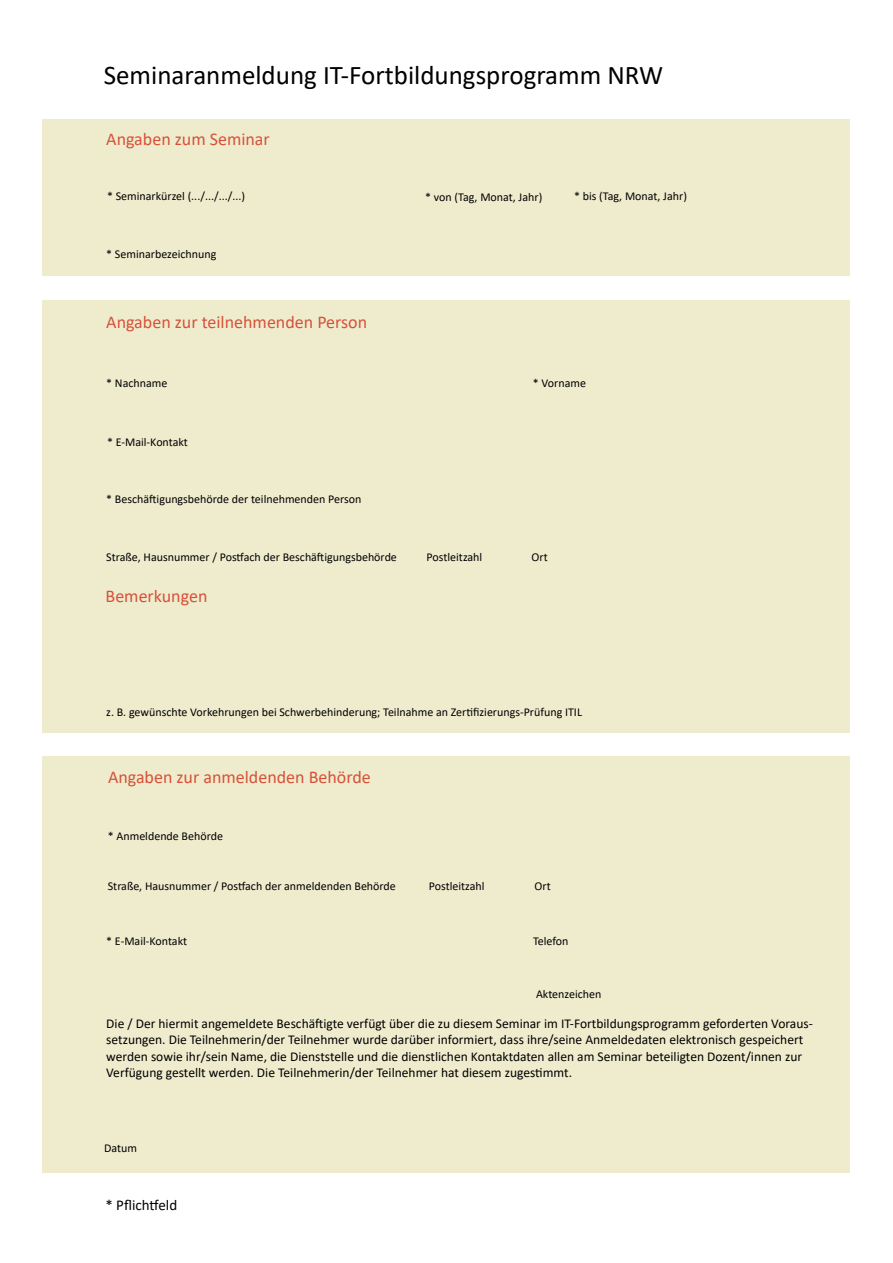
<style>
.page{position:relative;width:893px;height:1263px;background:#fff}
.page>*{position:absolute;margin:0;border:0;box-sizing:border-box;transform-origin:0 0}
.t1{font:27px "Calibri";color:#000}
.t2{font:18px "Calibri";color:#d7513a}
.t3{font:15px "Calibri";color:#000}
.t4{font:13.5px/16.2px "Calibri";color:#000}
.t5{font:12px "Calibri";color:#000}
</style>
<div class="page">
<div style="left:43px;top:119px;width:807px;height:157px;background:#efecce"></div>
<div style="left:43px;top:756px;width:807px;height:417px;background:#efecce"></div>
<div style="left:43px;top:300px;width:807px;height:432px;background:#efecce"></div>
<p class="t1" style="left:104px;top:57px;width:561px">Seminaranmeldung IT-Fortbildungsprogramm NRW</p>
<p class="t2" style="left:106px;top:127px;width:165px">Angaben zum Seminar</p>
<p class="t5" style="left:107px;top:188px;width:140px">* Seminarkürzel (.../.../.../...)</p>
<p class="t5" style="left:106px;top:246px;width:112px">* Seminarbezeichnung</p>
<p class="t2" style="left:106px;top:309px;width:262px">Angaben zur teilnehmenden Person</p>
<p class="t5" style="left:425px;top:188px;width:119px">* von (Tag, Monat, Jahr)</p>
<p class="t5" style="left:574px;top:188px;width:114px">* bis (Tag, Monat, Jahr)</p>
<p class="t5" style="left:106px;top:375px;width:63px">* Nachname</p>
<p class="t5" style="left:533px;top:375px;width:55px">* Vorname</p>
<p class="t5" style="left:107px;top:433px;width:82px">* E-Mail-Kontakt</p>
<p class="t5" style="left:106px;top:491px;width:257px">* Beschäftigungsbehörde der teilnehmenden Person</p>
<p class="t5" style="left:106px;top:548px;width:292px">Straße, Hausnummer / Postfach der Beschäftigungsbehörde</p>
<p class="t5" style="left:427px;top:548px;width:57px">Postleitzahl</p>
<p class="t5" style="left:531px;top:548px;width:18px">Ort</p>
<p class="t2" style="left:106px;top:584px;width:103px">Bemerkungen</p>
<p class="t5" style="left:106px;top:704px;width:477px">z. B. gewünschte Vorkehrungen bei Schwerbehinderung; Teilnahme an Zertifizierungs-Prüfung ITIL</p>
<p class="t2" style="left:108px;top:765px;width:264px">Angaben zur anmeldenden Behörde</p>
<p class="t5" style="left:108px;top:828px;width:117px">* Anmeldende Behörde</p>
<p class="t5" style="left:108px;top:877px;width:290px">Straße, Hausnummer / Postfach der anmeldenden Behörde</p>
<p class="t5" style="left:429px;top:877px;width:57px">Postleitzahl</p>
<p class="t5" style="left:534px;top:877px;width:18px">Ort</p>
<p class="t5" style="left:106px;top:933px;width:82px">* E-Mail-Kontakt</p>
<p class="t5" style="left:533px;top:933px;width:37px">Telefon</p>
<p class="t5" style="left:536px;top:986px;width:67px">Aktenzeichen</p>
<p class="t4" style="left:106px;top:1015px;width:708px">Die / Der hiermit angemeldete Beschäftigte verfügt über die zu diesem Seminar im IT-Fortbildungsprogramm geforderten Voraus&shy;setzungen. Die Teilnehmerin/der Teilnehmer wurde darüber informiert, dass ihre/seine Anmeldedaten elektronisch gespeichert werden sowie ihr/sein Name, die Dienststelle und die dienstlichen Kontaktdaten allen am Seminar beteiligten Dozent/innen zur Verfügung gestellt werden. Die Teilnehmerin/der Teilnehmer hat diesem zugestimmt.</p>
<p class="t5" style="left:104px;top:1139px;width:34px">Datum</p>
<p class="t3" style="left:105px;top:1194px;width:73px">* Pflichtfeld</p>
</div>
